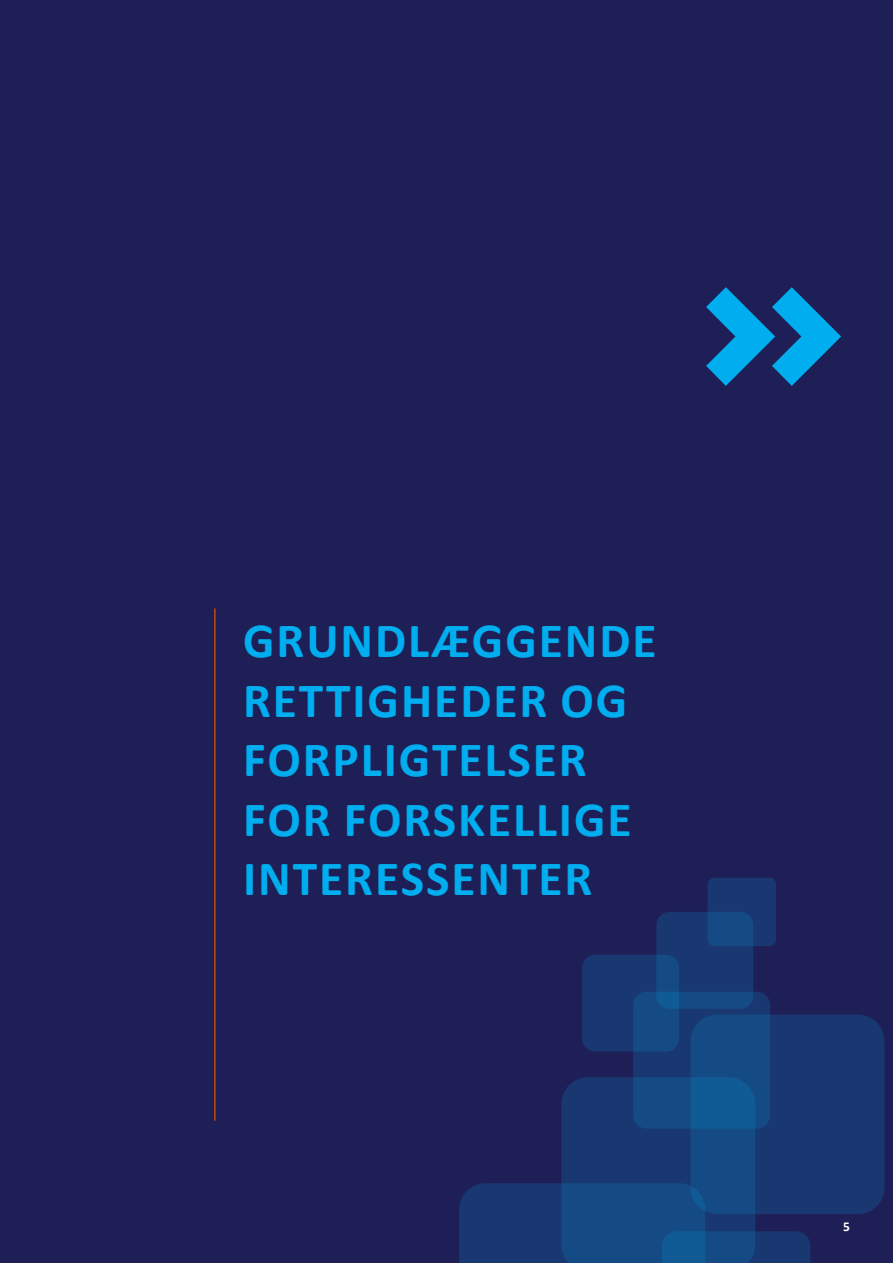
<style>
.page{position:relative;width:893px;height:1263px;background:#1f1f57}
.page>*{position:absolute;margin:0;border:0;box-sizing:border-box;transform-origin:0 0}
.Footnote{font:180px "Axis";color:#00aeef}
.Footnote-2{font:700 49.5px/59.4px "Calibri";letter-spacing:.04em;color:#00aeef}
.t1{font:700 13.5px "Calibri";color:#fff}
</style>
<div class="page">
<hr style="left:214px;top:608px;width:2px;height:513px;background:#c24a08">
<div style="left:582px;top:955px;width:97px;height:96px;background:#193770;border-radius:13px"></div>
<div style="left:690px;top:1014px;width:194px;height:200px;background:#193770;border-radius:27px"></div>
<svg style="left:656px;top:912px;width:97px;height:97px;background:#183972"></svg>
<svg style="left:633px;top:992px;width:137px;height:136px;background:#154680"></svg>
<svg style="left:459px;top:1077px;width:351px;height:186px"></svg>
<svg style="left:708px;top:878px;width:68px;height:68px;background:#173d76"></svg>
<p class="Footnote" style="left:701px;top:239px;width:151px">&gt;&gt;</p>
<p class="Footnote-2" style="left:243px;top:610px;width:415px">GRUNDLÆGGENDE<br>RETTIGHEDER OG<br>FORPLIGTELSER<br>FOR FORSKELLIGE<br>INTERESSENTER</p>
<p class="t1" style="left:843px;top:1216px;width:8px">5</p>
</div>
